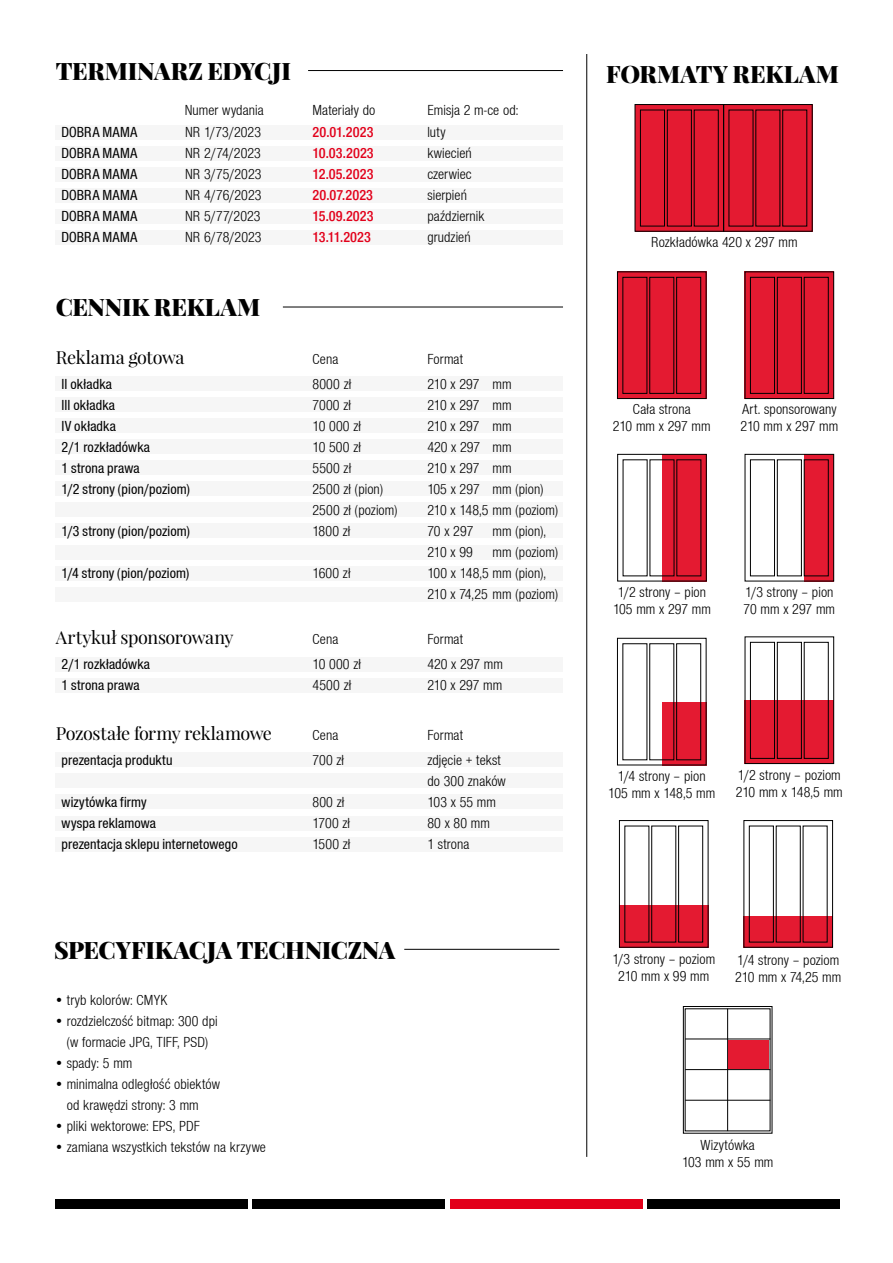
<style>
.page{position:relative;width:893px;height:1263px;background:#fff}
.page>*{position:absolute;margin:0;border:0;box-sizing:border-box;transform-origin:0 0}
.t1{font:900 24px "Playfair Display";letter-spacing:-.01em;color:#000}
.t2{font:900 24px "Playfair Display";letter-spacing:.01em;color:#000}
.t3{font:18px "Playfair Display";letter-spacing:-.02em;color:#000}
.t4{font:condensed 15px/21px "Nimbus San Nov TEE";letter-spacing:.005em;color:#000}
.t5{font:500 condensed 15px/21px "Nimbus San Nov TEE";letter-spacing:.01em;color:#000}
.t6{font:600 condensed 15px/21px "Nimbus San Nov TEE";letter-spacing:.005em;color:#e2001a;text-align:justify}
</style>
<div class="page">
<div style="left:56px;top:230px;width:507px;height:15px;background:#f6f6f6"></div>
<svg style="left:637px;top:106px;width:173px;height:123px;background:#d7182e"></svg>
<div style="left:635px;top:104px;width:89px;height:127px;border:1px solid #000"></div>
<div style="left:640px;top:110px;width:25px;height:116px;border:1px solid #000"></div>
<div style="left:667px;top:110px;width:25px;height:116px;border:1px solid #000"></div>
<div style="left:782px;top:110px;width:25px;height:116px;border:1px solid #000"></div>
<svg style="left:619px;top:274px;width:85px;height:123px;background:#d6182e"></svg>
<div style="left:617px;top:272px;width:89px;height:127px;border:1px solid #000"></div>
<div style="left:676px;top:277px;width:25px;height:117px;border:1px solid #000"></div>
<svg style="left:804px;top:454px;width:30px;height:127px;background:#d3182d"></svg>
<div style="left:745px;top:454px;width:89px;height:127px;border:1px solid #000"></div>
<div style="left:750px;top:460px;width:25px;height:116px;border:1px solid #000"></div>
<div style="left:777px;top:460px;width:25px;height:116px;border:1px solid #000"></div>
<svg style="left:746px;top:916px;width:85px;height:29px;background:#d0172c"></svg>
<div style="left:744px;top:820px;width:89px;height:127px;border:1px solid #000"></div>
<div style="left:749px;top:826px;width:24px;height:116px;border:1px solid #000"></div>
<svg style="left:747px;top:700px;width:85px;height:62px;background:#da182e"></svg>
<div style="left:745px;top:637px;width:89px;height:127px;border:1px solid #000"></div>
<div style="left:750px;top:642px;width:25px;height:116px;border:1px solid #000"></div>
<div style="left:777px;top:642px;width:25px;height:116px;border:1px solid #000"></div>
<svg style="left:621px;top:905px;width:85px;height:40px;background:#d8182e"></svg>
<div style="left:619px;top:820px;width:89px;height:127px;border:1px solid #000"></div>
<div style="left:651px;top:826px;width:25px;height:116px;border:1px solid #000"></div>
<div style="left:678px;top:826px;width:25px;height:116px;border:1px solid #000"></div>
<svg style="left:662px;top:702px;width:42px;height:61px;background:#da182e"></svg>
<div style="left:617px;top:638px;width:89px;height:127px;border:1px solid #000"></div>
<div style="left:676px;top:643px;width:25px;height:117px;border:1px solid #000"></div>
<hr style="left:586px;top:54px;width:1px;height:1103px;background:#000">
<hr style="left:283px;top:307px;width:280px;height:1px;background:#000">
<div style="left:56px;top:657px;width:507px;height:15px;background:#f6f6f6"></div>
<div style="left:56px;top:752px;width:507px;height:15px;background:#f6f6f6"></div>
<div style="left:56px;top:794px;width:507px;height:15px;background:#f6f6f6"></div>
<div style="left:56px;top:816px;width:507px;height:15px;background:#f6f6f6"></div>
<div style="left:56px;top:773px;width:507px;height:15px;background:#f6f6f6"></div>
<div style="left:56px;top:837px;width:507px;height:15px;background:#f6f6f6"></div>
<div style="left:56px;top:678px;width:507px;height:14px;background:#f6f6f6"></div>
<div style="left:56px;top:376px;width:507px;height:15px;background:#f6f6f6"></div>
<div style="left:56px;top:439px;width:507px;height:15px;background:#f6f6f6"></div>
<div style="left:56px;top:418px;width:507px;height:15px;background:#f6f6f6"></div>
<div style="left:56px;top:481px;width:507px;height:15px;background:#f6f6f6"></div>
<div style="left:56px;top:523px;width:507px;height:15px;background:#f6f6f6"></div>
<div style="left:56px;top:502px;width:507px;height:15px;background:#f6f6f6"></div>
<div style="left:56px;top:545px;width:507px;height:15px;background:#f6f6f6"></div>
<div style="left:56px;top:566px;width:507px;height:15px;background:#f6f6f6"></div>
<div style="left:56px;top:397px;width:507px;height:15px;background:#f6f6f6"></div>
<div style="left:56px;top:460px;width:507px;height:15px;background:#f6f6f6"></div>
<div style="left:56px;top:587px;width:507px;height:15px;background:#f6f6f6"></div>
<hr style="left:404px;top:949px;width:155px;height:1px;background:#000">
<div style="left:55px;top:1200px;width:192px;height:9px;background:#000"></div>
<div style="left:450px;top:1200px;width:192px;height:9px;background:#e2001a"></div>
<div style="left:253px;top:1200px;width:192px;height:9px;background:#000"></div>
<div style="left:648px;top:1200px;width:192px;height:9px;background:#000"></div>
<div style="left:683px;top:1006px;width:89px;height:127px;border:1px solid #000"></div>
<hr style="left:727px;top:1009px;width:1px;height:122px;background:#000">
<hr style="left:685px;top:1039px;width:85px;height:1px;background:#000">
<hr style="left:685px;top:1069px;width:85px;height:1px;background:#000">
<hr style="left:685px;top:1100px;width:85px;height:1px;background:#000">
<div style="left:729px;top:1040px;width:40px;height:29px;background:#e41a31"></div>
<svg style="left:662px;top:456px;width:42px;height:123px;background:#d1172c"></svg>
<div style="left:617px;top:454px;width:89px;height:127px;border:1px solid #000"></div>
<svg style="left:747px;top:274px;width:85px;height:123px;background:#dc192f"></svg>
<div style="left:745px;top:272px;width:89px;height:127px;border:1px solid #000"></div>
<div style="left:750px;top:277px;width:25px;height:117px;border:1px solid #000"></div>
<div style="left:777px;top:277px;width:25px;height:117px;border:1px solid #000"></div>
<div style="left:56px;top:125px;width:507px;height:15px;background:#f6f6f6"></div>
<div style="left:56px;top:188px;width:507px;height:15px;background:#f6f6f6"></div>
<div style="left:56px;top:167px;width:507px;height:15px;background:#f6f6f6"></div>
<div style="left:56px;top:146px;width:507px;height:15px;background:#f6f6f6"></div>
<div style="left:56px;top:209px;width:507px;height:15px;background:#f6f6f6"></div>
<hr style="left:308px;top:70px;width:255px;height:1px;background:#000">
<h1 class="t1" style="left:56px;top:55px;width:237px">TERMINARZ EDYCJI</h1>
<p class="t4" style="left:185px;top:100px;width:80px">Numer wydania</p>
<p class="t4" style="left:313px;top:100px;width:64px">Materiały do</p>
<p class="t4" style="left:427px;top:100px;width:92px">Emisja 2 m-ce od:</p>
<p class="t5" style="left:62px;top:122px;width:78px;text-align:justify">DOBRA MAMA DOBRA MAMA DOBRA MAMA DOBRA MAMA DOBRA MAMA DOBRA MAMA</p>
<p class="t6" style="left:313px;top:122px;width:63px">20.01.2023<br>10.03.2023<br>12.05.2023<br>20.07.2023<br>15.09.2023<br>13.11.2023</p>
<p class="t4" style="left:185px;top:122px;width:78px;text-align:justify">NR 1/73/2023<br>NR 2/74/2023<br>NR 3/75/2023<br>NR 4/76/2023<br>NR 5/77/2023<br>NR 6/78/2023</p>
<p class="t4" style="left:427px;top:122px;width:59px">luty kwiecień czerwiec sierpień październik grudzień</p>
<h1 class="t1" style="left:56px;top:292px;width:206px">CENNIK REKLAM</h1>
<p class="t3" style="left:56px;top:346px;width:130px">Reklama gotowa</p>
<p class="t5" style="left:62px;top:374px;width:130px">II okładka<br>III okładka<br>IV okładka<br>2/1 rozkładówka<br>1 strona prawa<br>1/2 strony (pion/poziom)</p>
<p class="t5" style="left:62px;top:521px;width:130px">1/3 strony (pion/poziom)</p>
<p class="t5" style="left:62px;top:563px;width:129px">1/4 strony (pion/poziom)</p>
<p class="t3" style="left:56px;top:626px;width:179px">Artykuł sponsorowany</p>
<p class="t5" style="left:62px;top:653px;width:90px">2/1 rozkładówka<br>1 strona prawa</p>
<p class="t3" style="left:56px;top:722px;width:218px">Pozostałe formy reklamowe</p>
<p class="t5" style="left:62px;top:749px;width:113px">prezentacja produktu</p>
<p class="t5" style="left:62px;top:791px;width:178px">wizytówka firmy<br>wyspa reklamowa<br>prezentacja sklepu internetowego</p>
<p class="t4" style="left:313px;top:349px;width:27px">Cena</p>
<p class="t4" style="left:427px;top:349px;width:37px">Format</p>
<p class="t4" style="left:313px;top:374px;width:86px">8000 zł<br>7000 zł<br>10 000 zł<br>10 500 zł<br>5500 zł<br>2500 zł (pion)<br>2500 zł (poziom)<br>1800 zł</p>
<p class="t4" style="left:313px;top:563px;width:39px">1600 zł</p>
<p class="t4" style="left:427px;top:374px;width:132px">210 x 297<br>210 x 297<br>210 x 297<br>420 x 297<br>210 x 297<br>105 x 297<br>210 x 148,5 mm (poziom)<br>70 x 297<br>210 x 99<br>100 x 148,5 mm (pion),<br>210 x 74,25 mm (poziom)</p>
<p class="t4" style="left:493px;top:374px;width:52px">mm<br>mm<br>mm<br>mm<br>mm<br>mm (pion)</p>
<p class="t4" style="left:493px;top:521px;width:67px">mm (pion), mm (poziom)</p>
<p class="t4" style="left:313px;top:629px;width:27px">Cena</p>
<p class="t4" style="left:427px;top:629px;width:37px">Format</p>
<p class="t4" style="left:313px;top:653px;width:50px">10 000 zł<br>4500 zł</p>
<p class="t4" style="left:427px;top:653px;width:77px">420 x 297 mm<br>210 x 297 mm</p>
<p class="t4" style="left:313px;top:724px;width:27px">Cena</p>
<p class="t4" style="left:427px;top:724px;width:37px">Format</p>
<p class="t4" style="left:313px;top:749px;width:33px">700 zł</p>
<p class="t4" style="left:313px;top:791px;width:39px">800 zł<br>1700 zł<br>1500 zł</p>
<p class="t4" style="left:427px;top:749px;width:80px">zdjęcie + tekst do 300 znaków<br>103 x 55 mm<br>80 x 80 mm<br>1 strona</p>
<h1 class="t1" style="left:54px;top:934px;width:343px">SPECYFIKACJA TECHNICZNA</h1>
<p class="t4" style="left:54px;top:989px;width:115px">• tryb kolorów: CMYK</p>
<p class="t4" style="left:54px;top:1010px;width:165px;text-align:center">• rozdzielczość bitmap: 300 dpi (w formacie JPG, TIFF, PSD)</p>
<p class="t4" style="left:54px;top:1052px;width:80px">• spady: 5 mm</p>
<p class="t4" style="left:54px;top:1073px;width:167px;text-align:center">• minimalna odległość obiektów od krawędzi strony: 3 mm</p>
<p class="t4" style="left:54px;top:1115px;width:147px">• pliki wektorowe: EPS, PDF</p>
<p class="t4" style="left:54px;top:1136px;width:213px">• zamiana wszystkich tekstów na krzywe</p>
<h1 class="t2" style="left:606px;top:58px;width:234px">FORMATY REKLAM</h1>
<p class="t4" style="left:651px;top:232px;width:148px">Rozkładówka 420 x 297 mm</p>
<p class="t4" style="left:613px;top:400px;width:99px;line-height:17px;text-align:center">Cała strona<br>210 mm x 297 mm</p>
<p class="t4" style="left:740px;top:400px;width:99px;line-height:17px">Art. sponsorowany<br>210 mm x 297 mm</p>
<p class="t4" style="left:613px;top:583px;width:99px;line-height:17px;text-align:center">1/2 strony – pion<br>105 mm x 297 mm</p>
<p class="t4" style="left:744px;top:583px;width:93px;line-height:17px">1/3 strony – pion<br>70 mm x 297 mm</p>
<p class="t4" style="left:608px;top:767px;width:108px;line-height:17px;text-align:center">1/4 strony – pion<br>105 mm x 148,5 mm</p>
<p class="t4" style="left:736px;top:767px;width:108px;line-height:17px">1/2 strony – poziom<br>210 mm x 148,5 mm</p>
<p class="t4" style="left:612px;top:950px;width:104px;line-height:17px;text-align:center">1/3 strony – poziom<br>210 mm x 99 mm</p>
<p class="t4" style="left:735px;top:951px;width:107px;line-height:17px">1/4 strony – poziom<br>210 mm x 74,25 mm</p>
<p class="t4" style="left:682px;top:1137px;width:93px;line-height:17px;text-align:center">Wizytówka<br>103 mm x 55 mm</p>
</div>
